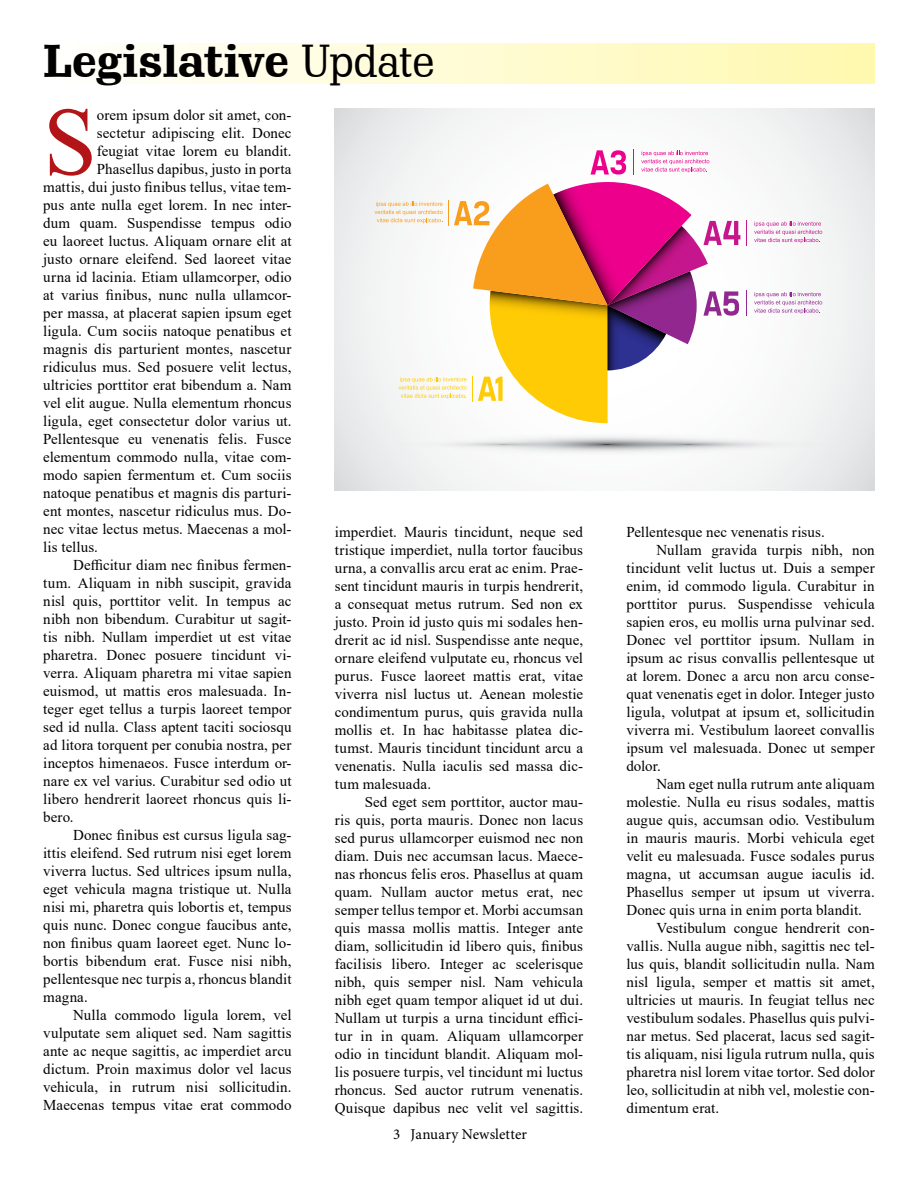
<style>
.page{position:relative;width:918px;height:1188px;background:#fff}
.page>*{position:absolute;margin:0;border:0;box-sizing:border-box;transform-origin:0 0}
.t1{font:96.6px "Times New Roman";color:#b31417}
.t2{font:700 45px "Schadow BT";letter-spacing:-.005em;color:#000}
.t3{font:15px/18px "Times New Roman";letter-spacing:.005em;color:#000;text-align:justify}
.t4{font:15px "Minion Pro";letter-spacing:.01em;color:#000}
.s1{font-weight:400}
</style>
<div class="page">
<div style="left:43px;top:43px;width:832px;height:41px;background:linear-gradient(to right,#fffffd,#fff9af)"></div>
<svg style="left:335px;top:109px;width:540px;height:381px"></svg>
<svg style="left:374px;top:429px;width:482px;height:30px"></svg>
<svg style="left:641px;top:151px;width:68px;height:22px"></svg>
<svg style="left:591px;top:150px;width:35px;height:25px"></svg>
<svg style="left:633px;top:150px;width:1px;height:25px"></svg>
<svg style="left:754px;top:221px;width:68px;height:22px"></svg>
<svg style="left:746px;top:220px;width:1px;height:25px"></svg>
<svg style="left:754px;top:292px;width:68px;height:22px"></svg>
<svg style="left:375px;top:182px;width:365px;height:241px"></svg>
<svg style="left:746px;top:291px;width:1px;height:25px"></svg>
<h2 class="t2" style="left:43px;top:34px;width:393px">Legislative <span class="s1">Update</span></h2>
<h1 class="t1" style="left:43px;top:74px;width:55px">S</h1>
<p class="t3" style="left:97px;top:106px;width:196px">orem ipsum dolor sit amet, con-</p>
<p class="t3" style="left:97px;top:124px;width:196px">sectetur adipiscing elit. Donec</p>
<p class="t3" style="left:97px;top:142px;width:196px">feugiat vitae lorem eu blandit.</p>
<p class="t3" style="left:97px;top:160px;width:196px">Phasellus dapibus, justo in porta</p>
<p class="t3" style="left:43px;top:178px;width:250px">mattis, dui justo finibus tellus, vitae tem-</p>
<p class="t3" style="left:43px;top:196px;width:250px">pus ante nulla eget lorem. In nec inter-</p>
<p class="t3" style="left:43px;top:214px;width:250px">dum quam. Suspendisse tempus odio</p>
<p class="t3" style="left:43px;top:232px;width:250px">eu laoreet luctus. Aliquam ornare elit at</p>
<p class="t3" style="left:43px;top:250px;width:250px">justo ornare eleifend. Sed laoreet vitae</p>
<p class="t3" style="left:43px;top:268px;width:250px">urna id lacinia. Etiam ullamcorper, odio</p>
<p class="t3" style="left:43px;top:286px;width:250px">at varius finibus, nunc nulla ullamcor-</p>
<p class="t3" style="left:43px;top:304px;width:250px">per massa, at placerat sapien ipsum eget</p>
<p class="t3" style="left:43px;top:322px;width:250px">ligula. Cum sociis natoque penatibus et</p>
<p class="t3" style="left:43px;top:340px;width:250px">magnis dis parturient montes, nascetur</p>
<p class="t3" style="left:43px;top:358px;width:250px">ridiculus mus. Sed posuere velit lectus,</p>
<p class="t3" style="left:43px;top:376px;width:250px">ultricies porttitor erat bibendum a. Nam</p>
<p class="t3" style="left:43px;top:394px;width:250px">vel elit augue. Nulla elementum rhoncus</p>
<p class="t3" style="left:43px;top:412px;width:250px">ligula, eget consectetur dolor varius ut.</p>
<p class="t3" style="left:43px;top:430px;width:250px">Pellentesque eu venenatis felis. Fusce</p>
<p class="t3" style="left:43px;top:448px;width:250px">elementum commodo nulla, vitae com-</p>
<p class="t3" style="left:43px;top:466px;width:250px">modo sapien fermentum et. Cum sociis</p>
<p class="t3" style="left:43px;top:484px;width:250px">natoque penatibus et magnis dis parturi-</p>
<p class="t3" style="left:43px;top:502px;width:250px">ent montes, nascetur ridiculus mus. Do-</p>
<p class="t3" style="left:43px;top:520px;width:250px">nec vitae lectus metus. Maecenas a mol-</p>
<p class="t3" style="left:43px;top:538px;width:56px">lis tellus.</p>
<p class="t3" style="left:73px;top:556px;width:220px">Defficitur diam nec finibus fermen-</p>
<p class="t3" style="left:43px;top:574px;width:250px">tum. Aliquam in nibh suscipit, gravida</p>
<p class="t3" style="left:43px;top:592px;width:250px">nisl quis, porttitor velit. In tempus ac</p>
<p class="t3" style="left:43px;top:610px;width:250px">nibh non bibendum. Curabitur ut sagit-</p>
<p class="t3" style="left:43px;top:628px;width:250px">tis nibh. Nullam imperdiet ut est vitae</p>
<p class="t3" style="left:43px;top:646px;width:250px">pharetra. Donec posuere tincidunt vi-</p>
<p class="t3" style="left:43px;top:664px;width:250px">verra. Aliquam pharetra mi vitae sapien</p>
<p class="t3" style="left:43px;top:682px;width:250px">euismod, ut mattis eros malesuada. In-</p>
<p class="t3" style="left:43px;top:700px;width:250px">teger eget tellus a turpis laoreet tempor</p>
<p class="t3" style="left:43px;top:718px;width:250px">sed id nulla. Class aptent taciti sociosqu</p>
<p class="t3" style="left:43px;top:736px;width:250px">ad litora torquent per conubia nostra, per</p>
<p class="t3" style="left:43px;top:754px;width:250px">inceptos himenaeos. Fusce interdum or-</p>
<p class="t3" style="left:43px;top:772px;width:250px">nare ex vel varius. Curabitur sed odio ut</p>
<p class="t3" style="left:43px;top:790px;width:250px">libero hendrerit laoreet rhoncus quis li-</p>
<p class="t3" style="left:43px;top:808px;width:32px">bero.</p>
<p class="t3" style="left:73px;top:826px;width:220px">Donec finibus est cursus ligula sag-</p>
<p class="t3" style="left:43px;top:844px;width:250px">ittis eleifend. Sed rutrum nisi eget lorem</p>
<p class="t3" style="left:43px;top:862px;width:250px">viverra luctus. Sed ultrices ipsum nulla,</p>
<p class="t3" style="left:43px;top:880px;width:250px">eget vehicula magna tristique ut. Nulla</p>
<p class="t3" style="left:43px;top:898px;width:250px">nisi mi, pharetra quis lobortis et, tempus</p>
<p class="t3" style="left:43px;top:916px;width:250px">quis nunc. Donec congue faucibus ante,</p>
<p class="t3" style="left:43px;top:934px;width:250px">non finibus quam laoreet eget. Nunc lo-</p>
<p class="t3" style="left:43px;top:952px;width:250px">bortis bibendum erat. Fusce nisi nibh,</p>
<p class="t3" style="left:43px;top:970px;width:250px">pellentesque nec turpis a, rhoncus blandit</p>
<p class="t3" style="left:43px;top:988px;width:46px">magna.</p>
<p class="t3" style="left:73px;top:1006px;width:220px">Nulla commodo ligula lorem, vel</p>
<p class="t3" style="left:43px;top:1024px;width:250px">vulputate sem aliquet sed. Nam sagittis</p>
<p class="t3" style="left:43px;top:1042px;width:250px">ante ac neque sagittis, ac imperdiet arcu</p>
<p class="t3" style="left:43px;top:1060px;width:250px">dictum. Proin maximus dolor vel lacus</p>
<p class="t3" style="left:43px;top:1078px;width:250px">vehicula, in rutrum nisi sollicitudin.</p>
<p class="t3" style="left:43px;top:1096px;width:250px">Maecenas tempus vitae erat commodo</p>
<p class="t3" style="left:335px;top:522px;width:250px">imperdiet. Mauris tincidunt, neque sed tristique imperdiet, nulla tortor faucibus urna, a convallis arcu erat ac enim. Prae&shy;sent tincidunt mauris in turpis hendrerit, a consequat metus rutrum. Sed non ex justo. Proin id justo quis mi sodales hen&shy;drerit ac id nisl. Suspendisse ante neque, ornare eleifend vulputate eu, rhoncus vel purus. Fusce laoreet mattis erat, vitae viverra nisl luctus ut. Aenean molestie condimentum purus, quis gravida nulla mollis et. In hac habitasse platea dic&shy;tumst. Mauris tincidunt tincidunt arcu a venenatis. Nulla iaculis sed massa dic&shy;tum malesuada.</p>
<p class="t3" style="left:335px;top:792px;width:250px;text-indent:30px">Sed eget sem porttitor, auctor mau&shy;ris quis, porta mauris. Donec non lacus sed purus ullamcorper euismod nec non diam. Duis nec accumsan lacus. Maece&shy;nas rhoncus felis eros. Phasellus at quam quam. Nullam auctor metus erat, nec semper tellus tempor et. Morbi accumsan quis massa mollis mattis. Integer ante diam, sollicitudin id libero quis, finibus facilisis libero. Integer ac scelerisque nibh, quis semper nisl. Nam vehicula nibh eget quam tempor aliquet id ut dui.<br>Nullam ut turpis a urna tincidunt effici&shy;tur in in quam. Aliquam ullamcorper odio in tincidunt blandit. Aliquam mol&shy;lis posuere turpis, vel tincidunt mi luctus rhoncus. Sed auctor rutrum venenatis.<br>Quisque dapibus nec velit vel sagittis.</p>
<p class="t4" style="left:393px;top:1124px;width:135px">3 January Newsletter</p>
<p class="t3" style="left:626px;top:522px;width:200px">Pellentesque nec venenatis risus.</p>
<p class="t3" style="left:656px;top:540px;width:220px">Nullam gravida turpis nibh, non</p>
<p class="t3" style="left:626px;top:558px;width:250px">tincidunt velit luctus ut. Duis a semper</p>
<p class="t3" style="left:626px;top:576px;width:250px">enim, id commodo ligula. Curabitur in</p>
<p class="t3" style="left:626px;top:594px;width:250px">porttitor purus. Suspendisse vehicula</p>
<p class="t3" style="left:626px;top:612px;width:250px">sapien eros, eu mollis urna pulvinar sed.</p>
<p class="t3" style="left:626px;top:630px;width:250px">Donec vel porttitor ipsum. Nullam in</p>
<p class="t3" style="left:626px;top:648px;width:250px">ipsum ac risus convallis pellentesque ut</p>
<p class="t3" style="left:626px;top:666px;width:250px">at lorem. Donec a arcu non arcu conse-</p>
<p class="t3" style="left:626px;top:684px;width:250px">quat venenatis eget in dolor. Integer justo</p>
<p class="t3" style="left:626px;top:702px;width:250px">ligula, volutpat at ipsum et, sollicitudin</p>
<p class="t3" style="left:626px;top:720px;width:250px">viverra mi. Vestibulum laoreet convallis</p>
<p class="t3" style="left:626px;top:738px;width:250px">ipsum vel malesuada. Donec ut semper</p>
<p class="t3" style="left:626px;top:756px;width:36px">dolor.</p>
<p class="t3" style="left:656px;top:774px;width:220px">Nam eget nulla rutrum ante aliquam</p>
<p class="t3" style="left:626px;top:792px;width:250px">molestie. Nulla eu risus sodales, mattis</p>
<p class="t3" style="left:626px;top:810px;width:250px">augue quis, accumsan odio. Vestibulum</p>
<p class="t3" style="left:626px;top:828px;width:250px">in mauris mauris. Morbi vehicula eget</p>
<p class="t3" style="left:626px;top:846px;width:250px">velit eu malesuada. Fusce sodales purus</p>
<p class="t3" style="left:626px;top:864px;width:250px">magna, ut accumsan augue iaculis id.</p>
<p class="t3" style="left:626px;top:882px;width:250px">Phasellus semper ut ipsum ut viverra.</p>
<p class="t3" style="left:626px;top:900px;width:237px">Donec quis urna in enim porta blandit.</p>
<p class="t3" style="left:656px;top:918px;width:220px">Vestibulum congue hendrerit con-</p>
<p class="t3" style="left:626px;top:936px;width:250px">vallis. Nulla augue nibh, sagittis nec tel-</p>
<p class="t3" style="left:626px;top:954px;width:250px">lus quis, blandit sollicitudin nulla. Nam</p>
<p class="t3" style="left:626px;top:972px;width:250px">nisl ligula, semper et mattis sit amet,</p>
<p class="t3" style="left:626px;top:990px;width:250px">ultricies ut mauris. In feugiat tellus nec</p>
<p class="t3" style="left:626px;top:1008px;width:250px">vestibulum sodales. Phasellus quis pulvi-</p>
<p class="t3" style="left:626px;top:1026px;width:250px">nar metus. Sed placerat, lacus sed sagit-</p>
<p class="t3" style="left:626px;top:1044px;width:250px">tis aliquam, nisi ligula rutrum nulla, quis</p>
<p class="t3" style="left:626px;top:1062px;width:250px">pharetra nisl lorem vitae tortor. Sed dolor</p>
<p class="t3" style="left:626px;top:1080px;width:250px">leo, sollicitudin at nibh vel, molestie con-</p>
<p class="t3" style="left:626px;top:1098px;width:94px">dimentum erat.</p>
</div>
